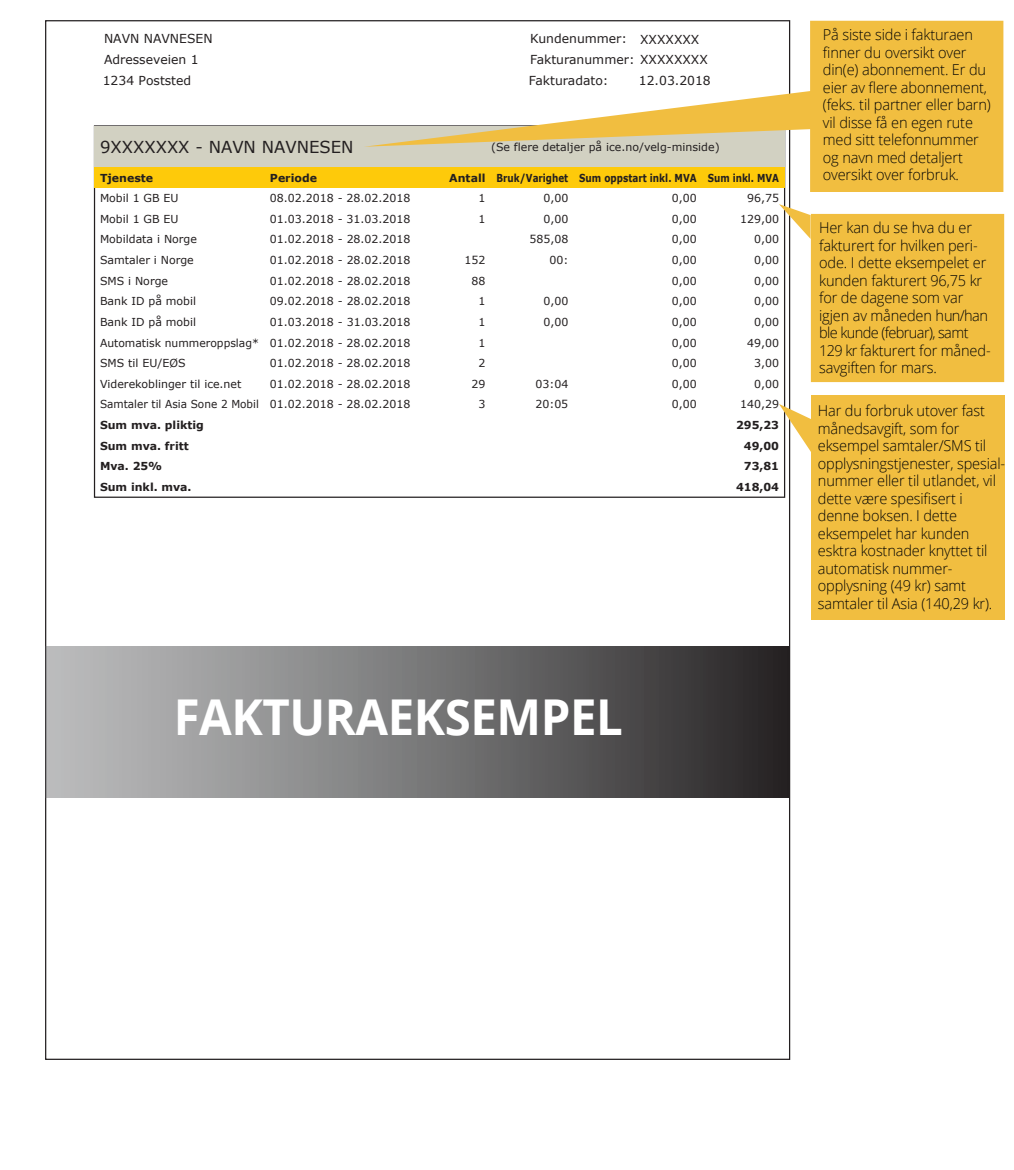
<style>
.page{position:relative;width:1014px;height:1170px;background:#fff}
.page>*{position:absolute;margin:0;border:0;box-sizing:border-box;transform-origin:0 0}
.t1{font:700 49.38px "Open Sans";letter-spacing:-.01em;color:#fff;scale:.96 1}
.t2{font:16.5px "Verdana";color:#231f20}
.t3{font:300 15px/17.5px "Open Sans";letter-spacing:-.01em;color:#050504}
.t4{font:12.38px/20.6px "Verdana";color:#231f20}
.t5{font:11px "Verdana";color:#231f20}
.t6{font:700 11px "Verdana";color:#231f20}
.t7{font:11px "Verdana";color:#231f20;scale:.96 1}
</style>
<div class="page">
<div style="left:46px;top:646px;width:743px;height:152px;background:linear-gradient(to right,#c2c3c4,#2a2728)"></div>
<svg style="left:779px;top:204px;width:225px;height:253px;fill:#f1be40"></svg>
<div style="left:811px;top:395px;width:193px;height:224px;background:#f1be40"></div>
<div style="left:94px;top:126px;width:397px;height:41px;background:#d2d1c2"></div>
<div style="left:94px;top:167px;width:170px;height:21px;background:#feca0a"></div>
<div style="left:264px;top:167px;width:170px;height:21px;background:#feca0a"></div>
<svg style="left:364px;top:21px;width:639px;height:171px"></svg>
<p class="t4" style="left:103px;top:29px;width:111px">NAVN NAVNESEN<br>Adresseveien 1<br>1234 Poststed</p>
<p class="t4" style="left:529px;top:29px;width:180px">Kundenummer:<br>Fakturanummer: XXXXXXXX<br>Fakturadato:</p>
<p class="t4" style="left:640px;top:29px;width:61px">XXXXXXX</p>
<p class="t4" style="left:639px;top:70px;width:73px">12.03.2018</p>
<p class="t2" style="left:100px;top:135px;width:255px">9XXXXXXX - NAVN NAVNESEN</p>
<p class="t5" style="left:491px;top:139px;width:230px">(Se flere detaljer på ice.no/velg-minside)</p>
<p class="t6" style="left:100px;top:170px;width:55px">Tjeneste</p>
<p class="t6" style="left:270px;top:170px;width:49px">Periode</p>
<p class="t6" style="left:449px;top:170px;width:331px">Antall Bruk/Varighet Sum oppstart inkl. MVA Sum inkl. MVA</p>
<p class="t5" style="left:100px;top:191px;width:80px">Mobil 1 GB EU</p>
<p class="t5" style="left:270px;top:191px;width:142px">08.02.2018 - 28.02.2018</p>
<p class="t5" style="left:478px;top:191px;width:8px">1</p>
<p class="t5" style="left:543px;top:191px;width:26px">0,00</p>
<p class="t5" style="left:672px;top:191px;width:26px">0,00</p>
<p class="t5" style="left:747px;top:191px;width:33px">96,75</p>
<p class="t5" style="left:100px;top:211px;width:80px">Mobil 1 GB EU</p>
<p class="t5" style="left:270px;top:211px;width:142px">01.03.2018 - 31.03.2018</p>
<p class="t5" style="left:478px;top:211px;width:8px">1</p>
<p class="t5" style="left:543px;top:211px;width:26px">0,00</p>
<p class="t5" style="left:672px;top:211px;width:26px">0,00</p>
<p class="t5" style="left:740px;top:211px;width:40px">129,00</p>
<p class="t5" style="left:100px;top:232px;width:98px">Mobildata i Norge</p>
<p class="t5" style="left:270px;top:232px;width:142px">01.02.2018 - 28.02.2018</p>
<p class="t5" style="left:529px;top:232px;width:40px">585,08</p>
<p class="t5" style="left:672px;top:232px;width:26px">0,00</p>
<p class="t5" style="left:754px;top:232px;width:26px">0,00</p>
<p class="t5" style="left:100px;top:252px;width:95px">Samtaler i Norge</p>
<p class="t5" style="left:270px;top:252px;width:142px">01.02.2018 - 28.02.2018</p>
<p class="t5" style="left:464px;top:252px;width:22px">152</p>
<p class="t5" style="left:549px;top:252px;width:20px">00:</p>
<p class="t5" style="left:672px;top:252px;width:26px">0,00</p>
<p class="t5" style="left:754px;top:252px;width:26px">0,00</p>
<p class="t5" style="left:100px;top:273px;width:70px">SMS i Norge</p>
<p class="t5" style="left:270px;top:273px;width:142px">01.02.2018 - 28.02.2018</p>
<p class="t5" style="left:471px;top:273px;width:15px">88</p>
<p class="t5" style="left:672px;top:273px;width:26px">0,00</p>
<p class="t5" style="left:754px;top:273px;width:26px">0,00</p>
<p class="t5" style="left:100px;top:294px;width:98px">Bank ID på mobil</p>
<p class="t5" style="left:270px;top:294px;width:142px">09.02.2018 - 28.02.2018</p>
<p class="t5" style="left:478px;top:294px;width:8px">1</p>
<p class="t5" style="left:543px;top:294px;width:26px">0,00</p>
<p class="t5" style="left:672px;top:294px;width:26px">0,00</p>
<p class="t5" style="left:754px;top:294px;width:26px">0,00</p>
<p class="t5" style="left:100px;top:314px;width:98px">Bank ID på mobil</p>
<p class="t5" style="left:270px;top:314px;width:142px">01.03.2018 - 31.03.2018</p>
<p class="t5" style="left:478px;top:314px;width:8px">1</p>
<p class="t5" style="left:543px;top:314px;width:26px">0,00</p>
<p class="t5" style="left:672px;top:314px;width:26px">0,00</p>
<p class="t5" style="left:754px;top:314px;width:26px">0,00</p>
<p class="t5" style="left:100px;top:335px;width:312px">Automatisk nummeroppslag* 01.02.2018 - 28.02.2018</p>
<p class="t5" style="left:478px;top:335px;width:8px">1</p>
<p class="t5" style="left:672px;top:335px;width:26px">0,00</p>
<p class="t5" style="left:747px;top:335px;width:33px">49,00</p>
<p class="t5" style="left:100px;top:355px;width:87px">SMS til EU/EØS</p>
<p class="t5" style="left:270px;top:355px;width:142px">01.02.2018 - 28.02.2018</p>
<p class="t5" style="left:478px;top:355px;width:8px">2</p>
<p class="t5" style="left:672px;top:355px;width:26px">0,00</p>
<p class="t5" style="left:754px;top:355px;width:26px">3,00</p>
<p class="t5" style="left:100px;top:376px;width:143px">Viderekoblinger til ice.net</p>
<p class="t5" style="left:270px;top:376px;width:142px">01.02.2018 - 28.02.2018</p>
<p class="t5" style="left:471px;top:376px;width:15px">29</p>
<p class="t5" style="left:535px;top:376px;width:34px">03:04</p>
<p class="t5" style="left:672px;top:376px;width:26px">0,00</p>
<p class="t5" style="left:754px;top:376px;width:26px">0,00</p>
<p class="t7" style="left:100px;top:397px;width:325px">Samtaler til Asia Sone 2 Mobil 01.02.2018 - 28.02.2018</p>
<p class="t5" style="left:478px;top:397px;width:8px">3</p>
<p class="t5" style="left:535px;top:397px;width:34px">20:05</p>
<p class="t5" style="left:672px;top:397px;width:26px">0,00</p>
<p class="t5" style="left:740px;top:397px;width:40px">140,29</p>
<p class="t6" style="left:100px;top:417px;width:105px">Sum mva. pliktig</p>
<p class="t6" style="left:736px;top:417px;width:45px">295,23</p>
<p class="t6" style="left:100px;top:438px;width:90px">Sum mva. fritt</p>
<p class="t6" style="left:744px;top:438px;width:37px">49,00</p>
<p class="t6" style="left:100px;top:458px;width:64px">Mva. 25%</p>
<p class="t6" style="left:744px;top:458px;width:37px">73,81</p>
<p class="t6" style="left:100px;top:479px;width:93px">Sum inkl. mva.</p>
<p class="t6" style="left:736px;top:479px;width:45px">418,04</p>
<h1 class="t1" style="left:174px;top:682px;width:469px">FAKTURAEKSEMPEL</h1>
<p class="t3" style="left:823px;top:25px;width:169px">På siste side i fakturaen finner du oversikt over din(e) abonnement. Er du eier av flere abonnement, (feks. til partner eller barn) vil disse få en egen rute med sitt telefonnummer og navn med detaljert oversikt over forbruk.</p>
<p class="t3" style="left:819px;top:218px;width:173px">Her kan du se hva du er fakturert for hvilken peri&shy;ode. I dette eksempelet er kunden fakturert 96,75 kr for de dagene som var igjen av måneden hun/han ble kunde (februar), samt<br>129 kr fakturert for måned&shy;savgiften for mars.</p>
<p class="t3" style="left:818px;top:402px;width:189px">Har du forbruk utover fast månedsavgift, som for eksempel samtaler/SMS til opplysningstjenester, spesial&shy;nummer eller til utlandet, vil dette være spesifisert i denne boksen. I dette eksempelet har kunden esktra kostnader knyttet til automatisk nummer&shy;opplysning (49 kr) samt samtaler til Asia (140,29 kr).</p>
</div>
